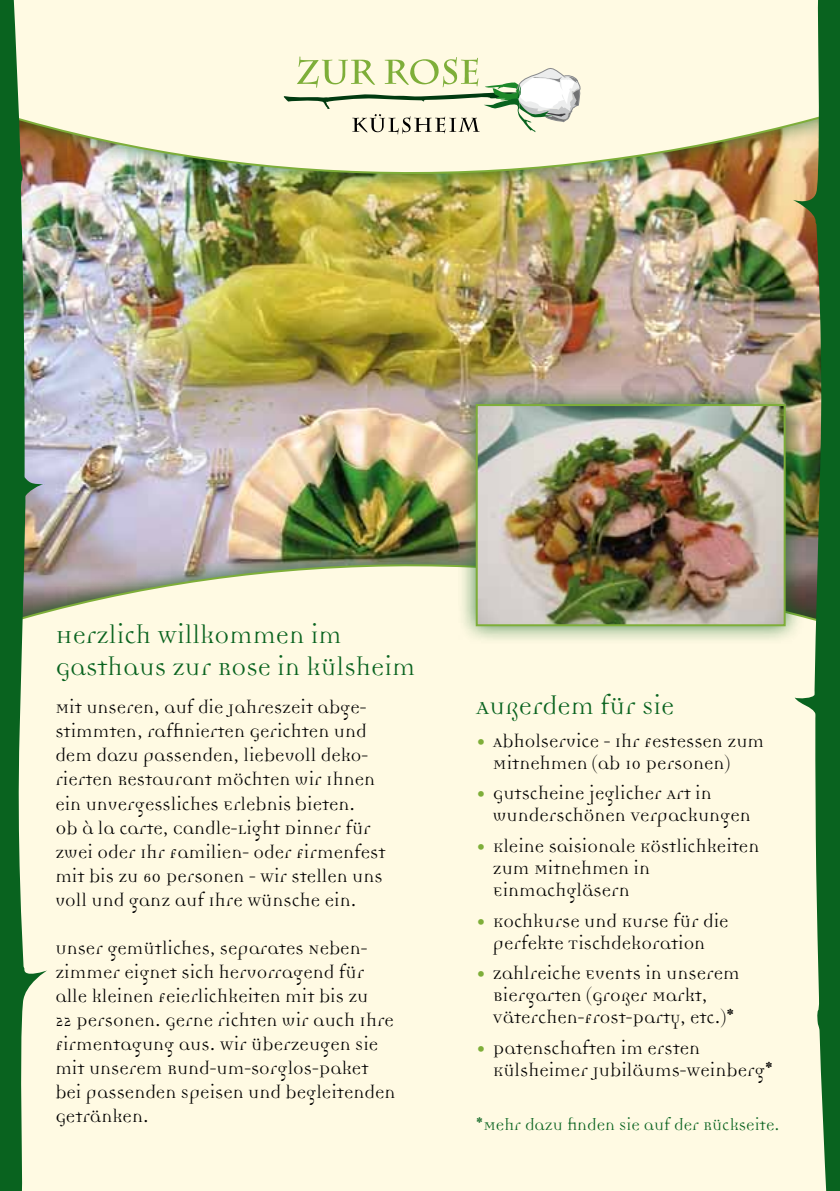
<style>
.page{position:relative;width:840px;height:1191px;background:#fff}
.page>*{position:absolute;margin:0;border:0;box-sizing:border-box;transform-origin:0 0}
.t1{font:28px/32px "Democratica Reg Lin";color:#09631f}
.t2{font:20px/24px "Democratica Reg Lin";color:#000}
.t3{font:18px "Democratica Reg Lin";color:#09631f}
.s1{font-size:28px;color:#7eae39}
</style>
<div class="page">
<img style="left:47px;top:195px;width:745px;height:348px">
<img style="left:47px;top:0;width:745px;height:195px">
<div style="left:47px;top:543px;width:745px;height:648px;background:#fffae3"></div>
<svg style="left:283px;top:57px;width:297px;height:77px;background:#dfe3c7"></svg>
<div style="left:455px;top:384px;width:348px;height:260px;background:#09631f;opacity:.75"></div>
<img style="left:478px;top:407px;width:304px;height:216px">
<div style="left:475px;top:404px;width:310px;height:222px;border:2px solid #7eae39"></div>
<img style="left:792px;top:0;width:47px;height:1191px">
<img style="left:0;top:0;width:47px;height:1191px">
<h1 class="t1" style="left:55px;top:622px;width:361px">Herzlich Willkommen im<br>Gasthaus zur Rose in külsheim</h1>
<p class="t2" style="left:55px;top:697px;width:331px">Mit unseren, auf die Jahreszeit abge&shy;stimmten, raffinierten Gerichten und dem dazu passenden, liebevoll deko&shy;rierten Restaurant möchten wir Ihnen ein unvergessliches Erlebnis bieten.<br>Ob à la carte, Candle-Light Dinner für zwei oder Ihr Familien- oder Firmenfest mit bis zu 60 Personen - Wir stellen uns voll und ganz auf Ihre Wünsche ein.</p>
<p class="t2" style="left:55px;top:937px;width:341px">Unser gemütliches, separates Neben&shy;zimmer eignet sich hervorragend für alle kleinen Feierlichkeiten mit bis zu<br>22 Personen. Gerne richten wir auch Ihre Firmentagung aus. Wir überzeugen Sie mit unserem Rund-um-sorglos-Paket bei passenden Speisen und begleitenden Getränken.</p>
<h1 class="t1" style="left:475px;top:692px;width:200px">Außerdem für Sie</h1>
<p class="t2" style="left:492px;top:732px;width:273px;line-height:22px;text-indent:-17px"><span class="s1">•</span> Abholservice - Ihr Festessen zum<br>Mitnehmen (ab 10 Personen)</p>
<p class="t2" style="left:492px;top:784px;width:259px;line-height:22px;text-indent:-17px"><span class="s1">•</span> Gutscheine jeglicher Art in wunderschönen Verpackungen</p>
<p class="t2" style="left:492px;top:837px;width:268px;line-height:22px;text-indent:-17px"><span class="s1">•</span> Kleine saisionale Köstlichkeiten zum Mitnehmen in<br>Einmachgläsern</p>
<p class="t2" style="left:475px;top:911px;width:254px;line-height:22px;text-align:center"><span class="s1">•</span> Kochkurse und Kurse für die perfekte Tischdekoration</p>
<p class="t2" style="left:492px;top:964px;width:248px;line-height:22px;text-indent:-17px"><span class="s1">•</span> Zahlreiche Events in unserem<br>Biergarten (Großer Markt,<br>Väterchen-Frost-Party, etc.)*</p>
<p class="t2" style="left:492px;top:1038px;width:282px;line-height:22px;text-indent:-17px"><span class="s1">•</span> Patenschaften im ersten<br>Külsheimer Jubiläums-Weinberg*</p>
<p class="t3" style="left:475px;top:1116px;width:305px">*Mehr dazu finden Sie auf der Rückseite.</p>
</div>
